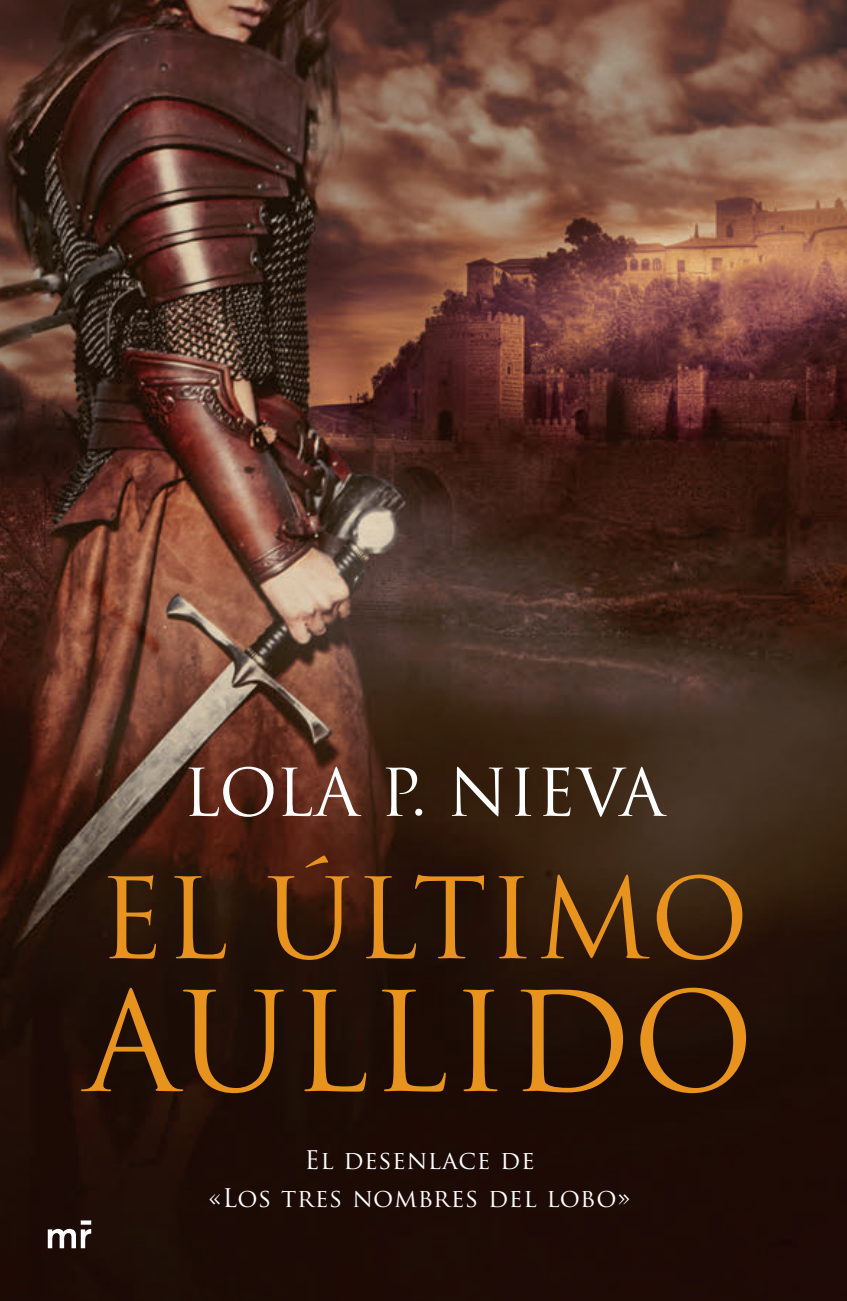
<style>
.page{position:relative;width:847px;height:1301px;background:#fff}
.page>*{position:absolute;margin:0;border:0;box-sizing:border-box;transform-origin:0 0}
.t1{font:134.4px "Trajan Pro";color:#e7931d}
.t2{font:108.8px "Trajan Pro";color:#e7931d}
.t3{font:64px "Trajan Pro";color:#fff}
.t4{font:25px/38px "Trajan Pro";letter-spacing:.03em;color:#fff;text-align:center}
</style>
<div class="page">
<img style="left:0;top:0;width:847px;height:1300px">
<svg style="left:48px;top:1220px;width:43px;height:28px"></svg>
<h3 class="t3" style="left:183px;top:756px;width:483px">LOLA P. NIEVA</h3>
<h2 class="t2" style="left:98px;top:856px;width:653px">EL ÚLTIMO</h2>
<h1 class="t1" style="left:84px;top:965px;width:671px">AULLIDO</h1>
<p class="t4" style="left:208px;top:1141px;width:425px">El desenlace de<br>«Los tres nombres del lobo»</p>
</div>
